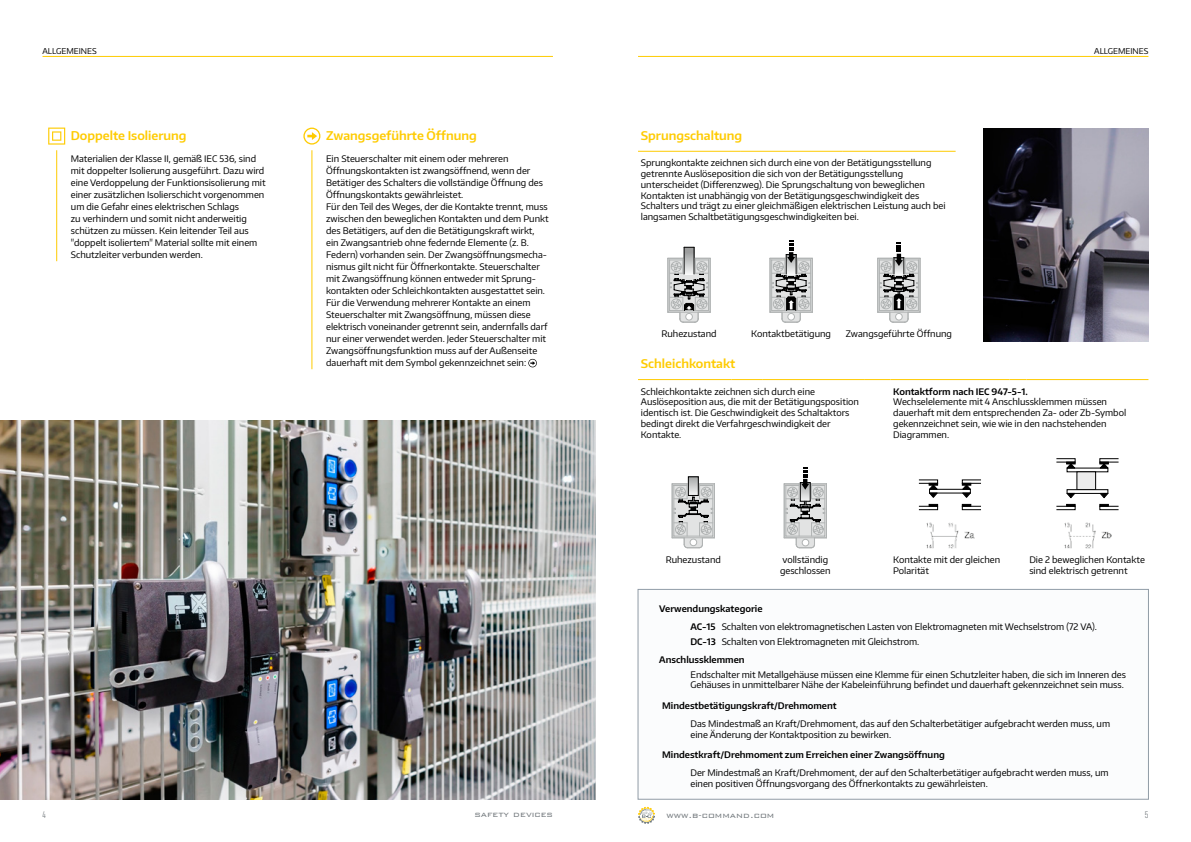
<style>
.page{position:relative;width:1191px;height:842px;background:#fff}
.page>*{position:absolute;margin:0;border:0;box-sizing:border-box;transform-origin:0 0}
.t1{font:600 12px "Encode Sans";color:#fecb00}
.t2{font:300 10px "Bank Gothic BT";color:#73797d}
.t3{font:9px/12px "Encode Sans";color:#000}
.t4{font:600 9px "Encode Sans";color:#000}
.t5{font:300 9px "Heading Pro";color:#73797d}
.t6{font:8px "Encode Sans";color:#000}
.s1{font-weight:600}
</style>
<div class="page">
<svg style="left:638px;top:807px;width:17px;height:17px"></svg>
<hr style="left:56px;top:150px;width:1px;height:111px;background:#fecb00">
<svg style="left:48px;top:128px;width:17px;height:17px"></svg>
<hr style="left:312px;top:150px;width:1px;height:219px;background:#fecb00">
<svg style="left:303px;top:128px;width:17px;height:17px"></svg>
<svg style="left:528px;top:359px;width:9px;height:8px"></svg>
<img style="left:0;top:421px;width:595px;height:378px">
<hr style="left:638px;top:151px;width:102px;height:1px;background:#fecb00">
<hr style="left:740px;top:151px;width:102px;height:1px;background:#fecb00">
<hr style="left:842px;top:151px;width:113px;height:1px;background:#fecb00">
<hr style="left:710px;top:258px;width:1px;height:54px;background:#b1b4b4">
<svg style="left:667px;top:247px;width:43px;height:75px"></svg>
<hr style="left:812px;top:258px;width:1px;height:54px;background:#b1b4b4">
<svg style="left:769px;top:241px;width:43px;height:81px"></svg>
<svg style="left:877px;top:242px;width:43px;height:80px"></svg>
<hr style="left:879px;top:310px;width:39px;height:1px;background:#b1b4b4">
<hr style="left:638px;top:379px;width:93px;height:1px;background:#fecb00">
<hr style="left:731px;top:379px;width:32px;height:1px;background:#fecb00">
<hr style="left:763px;top:379px;width:102px;height:1px;background:#fecb00">
<svg style="left:865px;top:379px;width:25px;height:1px"></svg>
<hr style="left:890px;top:379px;width:119px;height:1px;background:#fecb00">
<svg style="left:1009px;top:379px;width:17px;height:1px"></svg>
<hr style="left:1026px;top:379px;width:122px;height:1px;background:#fecb00">
<svg style="left:672px;top:477px;width:43px;height:71px;background:#c3c4c4"></svg>
<svg style="left:784px;top:468px;width:43px;height:80px"></svg>
<svg style="left:938px;top:489px;width:23px;height:4px"></svg>
<div style="left:919px;top:480px;width:19px;height:4px;border:1px solid #000"></div>
<div style="left:962px;top:480px;width:19px;height:4px;border:1px solid #000"></div>
<svg style="left:928px;top:483px;width:10px;height:15px"></svg>
<svg style="left:961px;top:483px;width:10px;height:15px"></svg>
<div style="left:919px;top:506px;width:19px;height:4px;border:1px solid #000"></div>
<svg style="left:928px;top:504px;width:10px;height:3px"></svg>
<div style="left:962px;top:506px;width:19px;height:4px;border:1px solid #000"></div>
<svg style="left:962px;top:504px;width:9px;height:3px"></svg>
<img style="left:926px;top:523px;width:48px;height:25px">
<svg style="left:1066px;top:468px;width:42px;height:4px"></svg>
<div style="left:1056px;top:458px;width:19px;height:4px;border:1px solid #000"></div>
<svg style="left:1065px;top:462px;width:10px;height:7px"></svg>
<div style="left:1099px;top:458px;width:19px;height:4px;border:1px solid #000"></div>
<svg style="left:1098px;top:462px;width:10px;height:7px"></svg>
<div style="left:1076px;top:471px;width:20px;height:19px;background:#ececec;border:1px solid #000"></div>
<svg style="left:1066px;top:489px;width:42px;height:5px"></svg>
<div style="left:1056px;top:506px;width:19px;height:4px;border:1px solid #000"></div>
<svg style="left:1065px;top:492px;width:10px;height:15px"></svg>
<div style="left:1099px;top:506px;width:19px;height:4px;border:1px solid #000"></div>
<svg style="left:1098px;top:492px;width:10px;height:15px"></svg>
<img style="left:1064px;top:523px;width:47px;height:25px">
<img style="left:983px;top:128px;width:165px;height:214px">
<div style="left:638px;top:589px;width:510px;height:210px;background:#fbfcfd"></div>
<div style="left:638px;top:589px;width:510px;height:210px;border:1px solid #919ca7"></div>
<hr style="left:43px;top:56px;width:510px;height:1px;background:#fecb00">
<hr style="left:638px;top:56px;width:510px;height:1px;background:#fecb00">
<p class="t6" style="left:43px;top:45px;width:12px">Allgemeines</p>
<p class="t6" style="left:1094px;top:45px;width:12px">Allgemeines</p>
<h1 class="t1" style="left:71px;top:128px;width:117px">Doppelte Isolierung</h1>
<p class="t3" style="left:71px;top:153px;width:196px">Materialien der Klasse II, gemäß IEC 536, sind mit doppelter Isolierung ausgeführt. Dazu wird eine Verdoppelung der Funktionsisolierung mit einer zusätzlichen Isolierschicht vorgenommen um die Gefahr eines elektrischen Schlags<br>zu verhindern und somit nicht anderweitig schützen zu müssen. Kein leitender Teil aus "doppelt isoliertem" Material sollte mit einem Schutzleiter verbunden werden.</p>
<h1 class="t1" style="left:326px;top:128px;width:152px">Zwangsgeführte Öffnung</h1>
<p class="t3" style="left:326px;top:153px;width:224px">Ein Steuerschalter mit einem oder mehreren Öffnungskontakten ist zwangsöffnend, wenn der Betätiger des Schalters die vollständige Öffnung des Öffnungskontakts gewährleistet.<br>Für den Teil des Weges, der die Kontakte trennt, muss zwischen den beweglichen Kontakten und dem Punkt des Betätigers, auf den die Betätigungskraft wirkt, ein Zwangsantrieb ohne federnde Elemente (z. B.<br>Federn) vorhanden sein. Der Zwangsöffnungsmecha&shy;nismus gilt nicht für Öffnerkontakte. Steuerschalter mit Zwangsöffnung können entweder mit Sprung&shy;kontakten oder Schleichkontakten ausgestattet sein.<br>Für die Verwendung mehrerer Kontakte an einem Steuerschalter mit Zwangsöffnung, müssen diese elektrisch voneinander getrennt sein, andernfalls darf nur einer verwendet werden. Jeder Steuerschalter mit Zwangsöffnungsfunktion muss auf der Außenseite dauerhaft mit dem Symbol gekennzeichnet sein:</p>
<h1 class="t1" style="left:641px;top:128px;width:103px">Sprungschaltung</h1>
<p class="t3" style="left:641px;top:157px;width:306px;line-height:10.8px">Sprungkontakte zeichnen sich durch eine von der Betätigungsstellung getrennte Auslöseposition die sich von der Betätigungsstellung unterscheidet (Differenzweg). Die Sprungschaltung von beweglichen Kontakten ist unabhängig von der Betätigungsgeschwindigkeit des Schalters und trägt zu einer gleichmäßigen elektrischen Leistung auch bei langsamen Schaltbetätigungsgeschwindigkeiten bei.</p>
<p class="t3" style="left:661px;top:328px;width:57px">Ruhezustand</p>
<p class="t3" style="left:751px;top:328px;width:81px">Kontaktbetätigung</p>
<p class="t3" style="left:845px;top:328px;width:108px">Zwangsgeführte Öffnung</p>
<h1 class="t1" style="left:641px;top:356px;width:96px">Schleichkontakt</h1>
<p class="t3" style="left:641px;top:385px;width:220px;line-height:10.8px">Schleichkontakte zeichnen sich durch eine Auslöseposition aus, die mit der Betätigungsposition identisch ist. Die Geschwindigkeit des Schaltaktors bedingt direkt die Verfahrgeschwindigkeit der Kontakte.</p>
<p class="t4" style="left:893px;top:385px;width:136px">Kontaktform nach IEC 947-5-1.</p>
<p class="t3" style="left:893px;top:396px;width:234px;line-height:10.8px">Wechselelemente mit 4 Anschlussklemmen müssen dauerhaft mit dem entsprechenden Za- oder Zb-Symbol gekennzeichnet sein, wie wie in den nachstehenden Diagrammen.</p>
<p class="t3" style="left:666px;top:553px;width:57px">Ruhezustand</p>
<p class="t3" style="left:780px;top:554px;width:52px;line-height:10.8px">vollständig geschlossen</p>
<p class="t3" style="left:893px;top:554px;width:108px;line-height:10.8px">Kontakte mit der gleichen<br>Polarität</p>
<p class="t3" style="left:1029px;top:554px;width:117px;line-height:10.8px">Die 2 beweglichen Kontakte sind elektrisch getrennt</p>
<p class="t3" style="left:690px;top:600px;width:408px;line-height:17.8px;text-indent:-31px"><span class="s1">Verwendungskategorie<br>AC-15</span> Schalten von elektromagnetischen Lasten von Elektromagneten mit Wechselstrom (72 VA).</p>
<p class="t3" style="left:659px;top:632px;width:261px;line-height:17.8px;text-indent:31px"><span class="s1">DC-13</span> Schalten von Elektromagneten mit Gleichstrom.<br><span class="s1">Anschlussklemmen</span></p>
<p class="t3" style="left:690px;top:669px;width:437px;line-height:10.8px">Endschalter mit Metallgehäuse müssen eine Klemme für einen Schutzleiter haben, die sich im Inneren des<br>Gehäuses in unmittelbarer Nähe der Kabeleinführung befindet und dauerhaft gekennzeichnet sein muss.</p>
<p class="t4" style="left:662px;top:700px;width:176px">Mindestbetätigungskraft/Drehmoment</p>
<p class="t3" style="left:690px;top:718px;width:421px;line-height:10.8px">Das Mindestmaß an Kraft/Drehmoment, das auf den Schalterbetätiger aufgebracht werden muss, um eine Änderung der Kontaktposition zu bewirken.</p>
<p class="t4" style="left:662px;top:749px;width:284px">Mindestkraft/Drehmoment zum Erreichen einer Zwangsöffnung</p>
<p class="t3" style="left:690px;top:767px;width:419px;line-height:10.8px">Der Mindestmaß an Kraft/Drehmoment, der auf den Schalterbetätiger aufgebracht werden muss, um einen positiven Öffnungsvorgang des Öffnerkontakts zu gewährleisten.</p>
<p class="t5" style="left:43px;top:809px;width:5px">4</p>
<p class="t2" style="left:474px;top:809px;width:80px">safety devices</p>
<p class="t2" style="left:666px;top:810px;width:109px">www.b-command.com</p>
<p class="t5" style="left:1144px;top:809px;width:5px">5</p>
</div>
